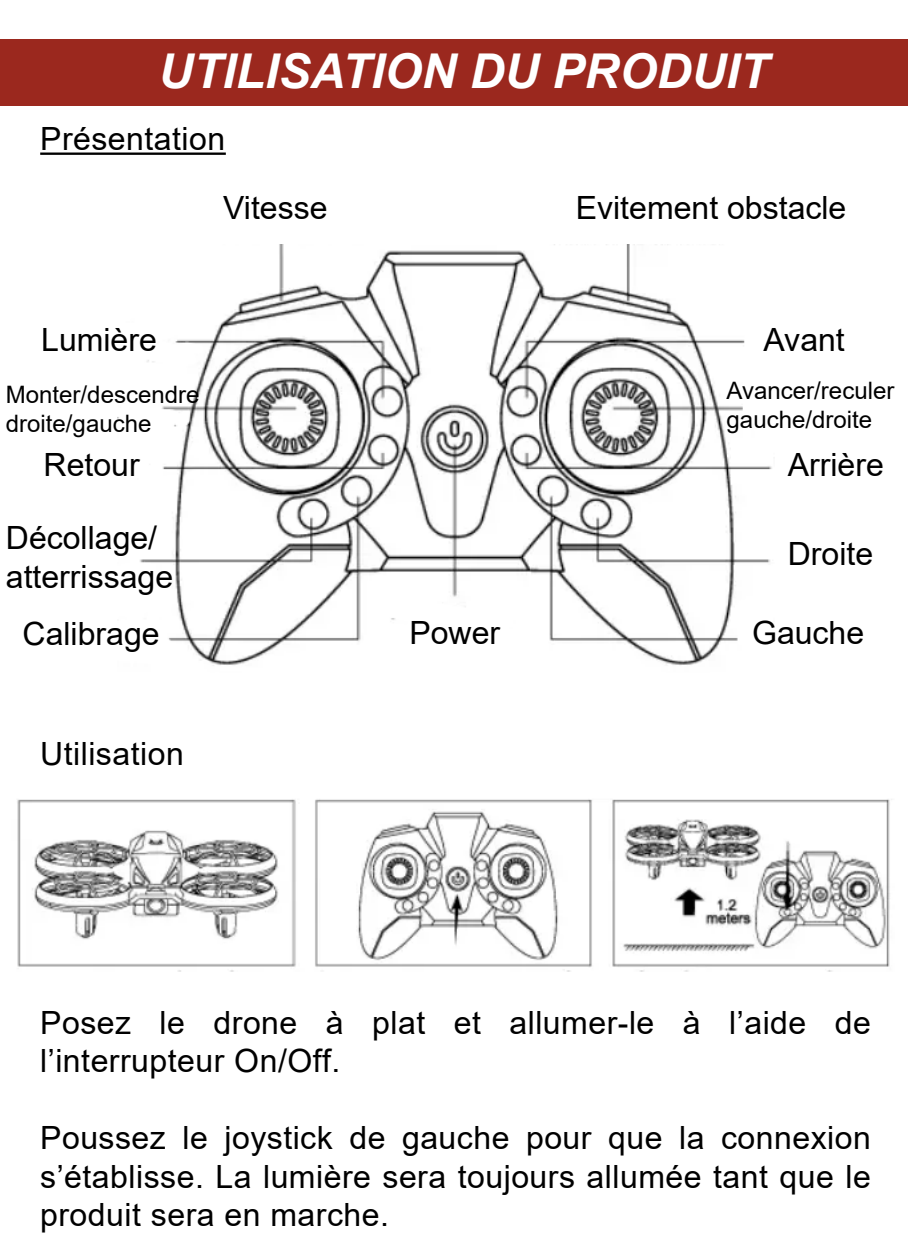
<style>
.page{position:relative;width:908px;height:1248px;background:#fff}
.page>*{position:absolute;margin:0;border:0;box-sizing:border-box;transform-origin:0 0}
.t1{font:italic 700 48px "Arial";color:#fff}
.t2{font:32px/38.4px "Arial";letter-spacing:.015em;color:#000}
.t3{font:24px/28.8px "Arial";color:#000}
</style>
<div class="page">
<div style="left:0;top:39px;width:907px;height:66px;background:#9b281e"></div>
<hr style="left:40px;top:152px;width:186px;height:3px;background:#000">
<img style="left:117px;top:244px;width:655px;height:422px">
<img style="left:17px;top:799px;width:875px;height:173px">
<h1 class="t1" style="left:158px;top:39px;width:611px">UTILISATION DU PRODUIT</h1>
<p class="t2" style="left:40px;top:120px;width:186px">Présentation</p>
<p class="t2" style="left:223px;top:189px;width:106px">Vitesse</p>
<p class="t2" style="left:575px;top:188px;width:272px">Evitement obstacle</p>
<p class="t2" style="left:41px;top:320px;width:117px">Lumière</p>
<p class="t3" style="left:6px;top:380px;width:195px">Monter/descendre droite/gauche</p>
<p class="t2" style="left:44px;top:445px;width:98px">Retour</p>
<p class="t2" style="left:6px;top:518px;width:169px">Décollage/ atterrissage</p>
<p class="t2" style="left:23px;top:614px;width:138px">Calibrage</p>
<p class="t2" style="left:40px;top:734px;width:145px">Utilisation</p>
<p class="t2" style="left:763px;top:320px;width:83px">Avant</p>
<p class="t3" style="left:726px;top:376px;width:169px">Avancer/reculer gauche/droite</p>
<p class="t2" style="left:787px;top:445px;width:97px">Arrière</p>
<p class="t2" style="left:787px;top:534px;width:87px">Droite</p>
<p class="t2" style="left:409px;top:613px;width:92px">Power</p>
<p class="t2" style="left:751px;top:613px;width:114px">Gauche</p>
<p class="t2" style="left:40px;top:1003px;width:831px">Posez le drone à plat et allumer-le à l’aide de l’interrupteur On/Off.</p>
<p class="t2" style="left:40px;top:1118px;width:831px;text-align:justify">Poussez le joystick de gauche pour que la connexion s’établisse. La lumière sera toujours allumée tant que le produit sera en marche.</p>
</div>
